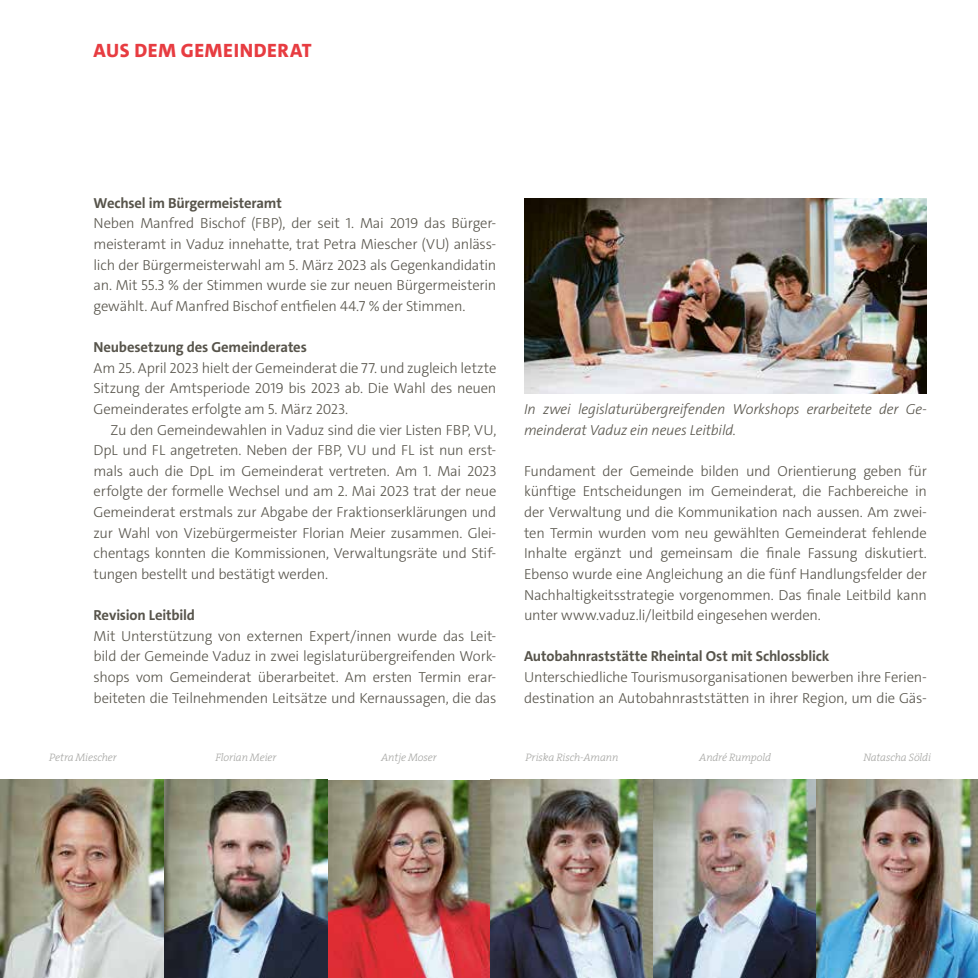
<style>
.page{position:relative;width:978px;height:978px;background:#fff}
.page>*{position:absolute;margin:0;border:0;box-sizing:border-box;transform-origin:0 0}
.t1{font:200 19.5px "The Sanswd 100 Var";letter-spacing:.03em;color:#e73c41}
.t2{font:200 14.7px/20.5px "The Sanswd 100 Var";letter-spacing:-.015em;color:#57544b}
.t3{font:italic 200 14.7px/20.5px "The Sanswd 100 Var";letter-spacing:-.015em;color:#57544b}
.t4{font:italic 300 expanded 10.8px "The Serifwd 100 Var";letter-spacing:-.015em;color:#a8a8a5}
</style>
<div class="page">
<img style="left:0;top:780px;width:978px;height:198px">
<img style="left:524px;top:198px;width:403px;height:195px">
<h1 class="t1" style="left:94px;top:38px;width:220px">AUS DEM GEMEINDERAT</h1>
<p class="t2" style="left:94px;top:193px;width:404px">Wechsel im Bürgermeisteramt<br>Neben Manfred Bischof (FBP), der seit 1. Mai 2019 das Bürger&shy;meisteramt in Vaduz innehatte, trat Petra Miescher (VU) anläss&shy;lich der Bürgermeisterwahl am 5. März 2023 als Gegenkandidatin an. Mit 55.3 % der Stimmen wurde sie zur neuen Bürgermeisterin gewählt. Auf Manfred Bischof entfielen 44.7 % der Stimmen.</p>
<p class="t2" style="left:94px;top:337px;width:404px">Neubesetzung des Gemeinderates<br>Am 25. April 2023 hielt der Gemeinderat die 77. und zugleich letzte Sitzung der Amtsperiode 2019 bis 2023 ab. Die Wahl des neuen Gemeinderates erfolgte am 5. März 2023.</p>
<p class="t2" style="left:94px;top:419px;width:404px;text-align:justify;text-indent:17px">Zu den Gemeindewahlen in Vaduz sind die vier Listen FBP, VU, DpL und FL angetreten. Neben der FBP, VU und FL ist nun erst&shy;mals auch die DpL im Gemeinderat vertreten. Am 1. Mai 2023 erfolgte der formelle Wechsel und am 2. Mai 2023 trat der neue Gemeinderat erstmals zur Abgabe der Fraktionserklärungen und zur Wahl von Vizebürgermeister Florian Meier zusammen. Glei&shy;chentags konnten die Kommissionen, Verwaltungsräte und Stif&shy;tungen bestellt und bestätigt werden.</p>
<p class="t2" style="left:94px;top:605px;width:404px">Revision Leitbild<br>Mit Unterstützung von externen Expert/innen wurde das Leit&shy;bild der Gemeinde Vaduz in zwei legislaturübergreifenden Work&shy;shops vom Gemeinderat überarbeitet. Am ersten Termin erar&shy;beiteten die Teilnehmenden Leitsätze und Kernaussagen, die das</p>
<p class="t3" style="left:524px;top:399px;width:404px">In zwei legislaturübergreifenden Workshops erarbeitete der Ge&shy;meinderat Vaduz ein neues Leitbild.</p>
<p class="t2" style="left:524px;top:461px;width:404px;text-align:justify">Fundament der Gemeinde bilden und Orientierung geben für künftige Entscheidungen im Gemeinderat, die Fachbereiche in der Verwaltung und die Kommunikation nach aussen. Am zwei&shy;ten Termin wurden vom neu gewählten Gemeinderat fehlende Inhalte ergänzt und gemeinsam die finale Fassung diskutiert.<br>Ebenso wurde eine Angleichung an die fünf Handlungsfelder der Nachhaltigkeitsstrategie vorgenommen. Das finale Leitbild kann unter www.vaduz.li/leitbild eingesehen werden.</p>
<p class="t2" style="left:524px;top:646px;width:404px">Autobahnraststätte Rheintal Ost mit Schlossblick<br>Unterschiedliche Tourismusorganisationen bewerben ihre Ferien&shy;destination an Autobahnraststätten in ihrer Region, um die Gäs-</p>
<p class="t4" style="left:49px;top:750px;width:69px">Petra Miescher</p>
<p class="t4" style="left:215px;top:750px;width:62px">Florian Meier</p>
<p class="t4" style="left:381px;top:750px;width:57px">Antje Moser</p>
<p class="t4" style="left:525px;top:750px;width:94px">Priska Risch-Amann</p>
<p class="t4" style="left:699px;top:750px;width:73px">André Rumpold</p>
<p class="t4" style="left:863px;top:750px;width:69px">Natascha Söldi</p>
</div>
